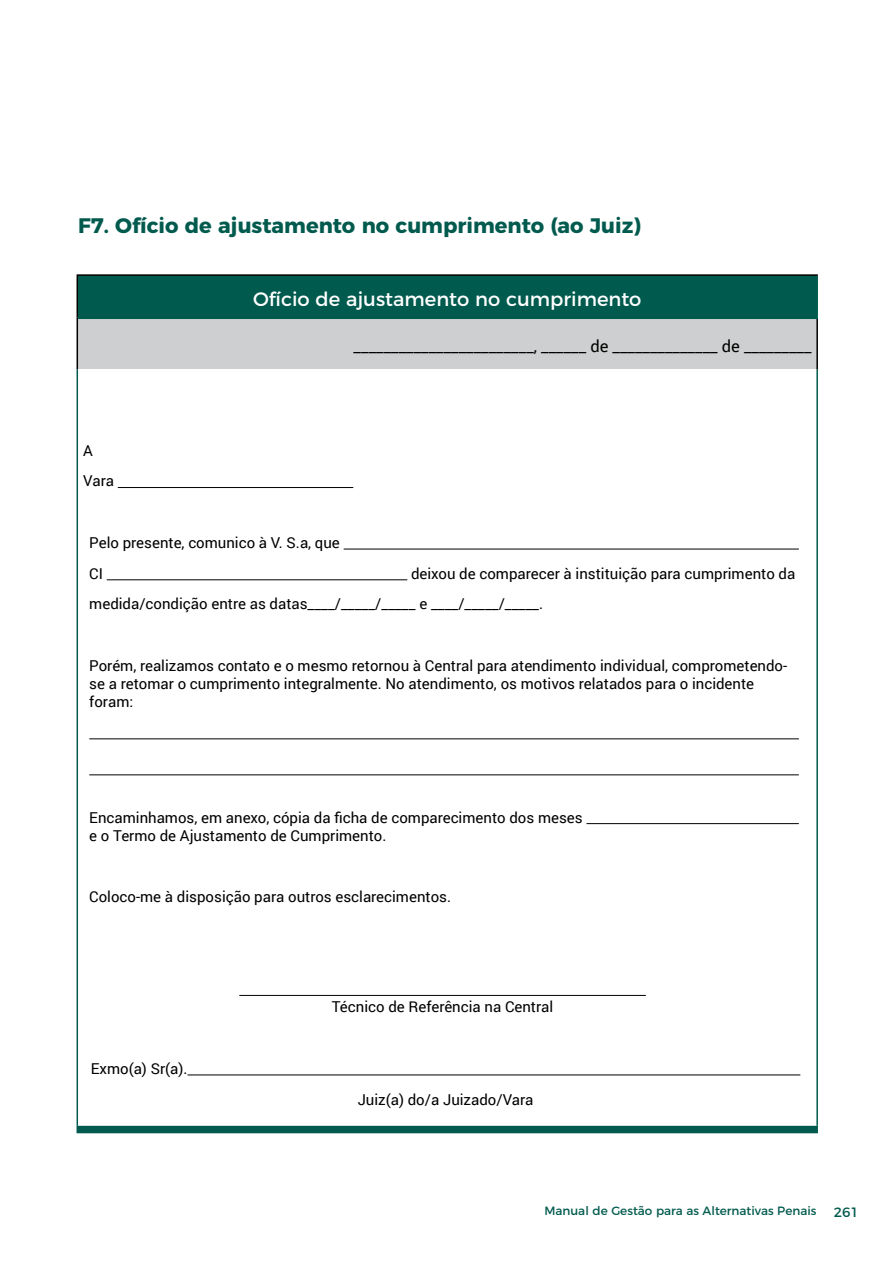
<style>
.page{position:relative;width:893px;height:1263px;background:#fff}
.page>*{position:absolute;margin:0;border:0;box-sizing:border-box;transform-origin:0 0}
.t1{font:700 21px "Montserrat";color:#005a4d}
.t2{font:19.5px "Montserrat";color:#fff}
.t3{font:16.5px "Roboto";color:#000}
.t4{font:15px/30.8px "Roboto";color:#000}
.t5{font:13.5px "Montserrat";color:#005a4d}
.t6{font:12px "Montserrat";color:#005a4d}
</style>
<div class="page">
<div style="left:77px;top:275px;width:740px;height:42px;background:#005a4d"></div>
<div style="left:77px;top:317px;width:740px;height:52px;background:#cdcfd0"></div>
<hr style="left:77px;top:274px;width:741px;height:2px;background:#000">
<hr style="left:77px;top:276px;width:1px;height:41px;background:#000">
<hr style="left:816px;top:276px;width:2px;height:40px;background:#005a4d">
<hr style="left:77px;top:369px;width:1px;height:757px;background:#005a4d">
<hr style="left:816px;top:369px;width:2px;height:757px;background:#005a4d">
<div style="left:77px;top:1126px;width:741px;height:7px;background:#005a4d"></div>
<hr style="left:78px;top:316px;width:740px;height:3px;background:#005a4d">
<hr style="left:77px;top:317px;width:1px;height:52px;background:#000">
<hr style="left:816px;top:319px;width:2px;height:50px;background:#000">
<hr style="left:118px;top:487px;width:235px;height:1px;background:#000">
<hr style="left:344px;top:549px;width:455px;height:1px;background:#000">
<hr style="left:107px;top:579px;width:300px;height:1px;background:#000">
<hr style="left:89px;top:738px;width:710px;height:1px;background:#000">
<hr style="left:89px;top:774px;width:710px;height:1px;background:#000">
<hr style="left:586px;top:823px;width:213px;height:1px;background:#000">
<hr style="left:239px;top:995px;width:407px;height:1px;background:#000">
<hr style="left:187px;top:1074px;width:613px;height:1px;background:#000">
<h1 class="t1" style="left:78px;top:208px;width:564px">F7. Ofício de ajustamento no cumprimento (ao Juiz)</h1>
<p class="t4" style="left:83px;top:434px;width:32px">A<br>Vara</p>
<h2 class="t2" style="left:253px;top:283px;width:390px">Ofício de ajustamento no cumprimento</h2>
<p class="t3" style="left:354px;top:335px;width:459px">________________________, ______ de ______________ de _________</p>
<p class="t4" style="left:89px;top:527px;width:252px">Pelo presente, comunico à V. S.a, que<br>CI</p>
<p class="t4" style="left:89px;top:557px;width:708px;text-indent:322px">deixou de comparecer à instituição para cumprimento da medida/condição entre as datas____/_____/_____ e ____/_____/_____.</p>
<p class="t4" style="left:89px;top:656px;width:699px;line-height:18px">Porém, realizamos contato e o mesmo retornou à Central para atendimento individual, comprometendo&shy;se a retomar o cumprimento integralmente. No atendimento, os motivos relatados para o incidente foram:</p>
<p class="t4" style="left:89px;top:807px;width:495px;line-height:18px">Encaminhamos, em anexo, cópia da ficha de comparecimento dos meses e o Termo de Ajustamento de Cumprimento.</p>
<p class="t4" style="left:89px;top:881px;width:363px">Coloco-me à disposição para outros esclarecimentos.</p>
<p class="t4" style="left:91px;top:1052px;width:98px">Exmo(a) Sr(a).</p>
<p class="t4" style="left:332px;top:991px;width:223px">Técnico de Referência na Central</p>
<p class="t4" style="left:358px;top:1083px;width:177px">Juiz(a) do/a Juizado/Vara</p>
<p class="t6" style="left:544px;top:1201px;width:274px">Manual de Gestão para as Alternativas Penais</p>
<p class="t5" style="left:834px;top:1201px;width:26px">261</p>
</div>
